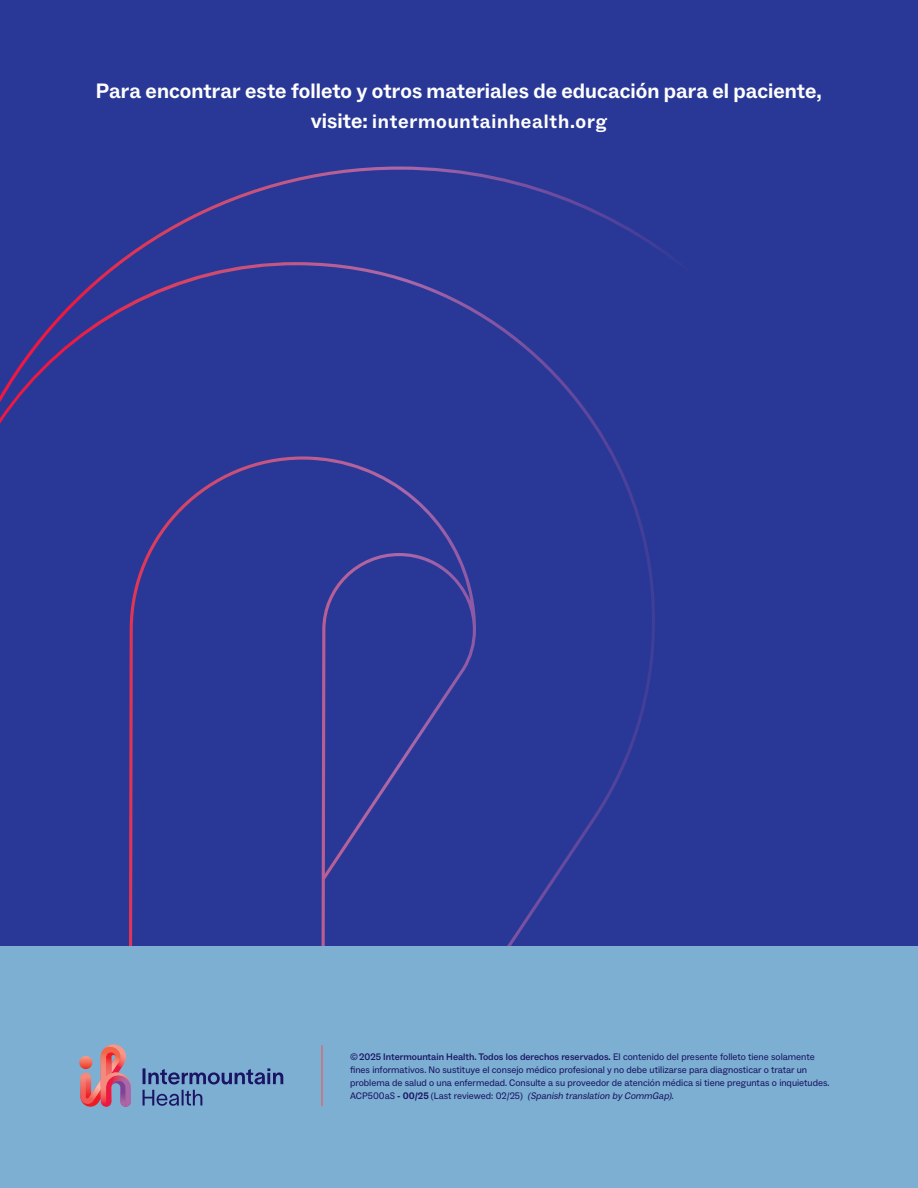
<style>
.page{position:relative;width:918px;height:1188px;background:#fff}
.page>*{position:absolute;margin:0;border:0;box-sizing:border-box;transform-origin:0 0}
.t1{font:700 21px "ABC Social";color:#fff}
.t2{font:700 19.5px "ABC Social";letter-spacing:.04em;color:#fff}
.t3{font:9.45px/12.8px "ABC Social";color:#1b1464}
.s1{font-size:21px}
.s2{font-weight:500}
.s3{font-weight:700}
.s4{font-style:italic}
</style>
<div class="page">
<div style="left:0;top:0;width:918px;height:946px;background:#293896"></div>
<div style="left:0;top:167px;width:862px;height:779px;background:#293896"></div>
<div style="left:0;top:946px;width:918px;height:242px;background:#7cafd1"></div>
<svg style="left:143px;top:1068px;width:140px;height:38px"></svg>
<svg style="left:79px;top:1044px;width:52px;height:63px"></svg>
<hr style="left:321px;top:1045px;width:2px;height:61px;background:#f15856">
<p class="t1" style="left:96px;top:78px;width:728px">Para encontrar este folleto y otros materiales de educación para el paciente,</p>
<p class="t2" style="left:311px;top:109px;width:298px"><span class="s1">visite:</span> intermountainhealth.org</p>
<p class="t3" style="left:350px;top:1051px;width:481px"><span class="s2">© 2025 Intermountain Health. Todos los derechos reservados.</span> El contenido del presente folleto tiene solamente fines informativos. No sustituye el consejo médico profesional y no debe utilizarse para diagnosticar o tratar un problema de salud o una enfermedad. Consulte a su proveedor de atención médica si tiene preguntas o inquietudes.<br>ACP500aS <span class="s3">- 00/25</span> (Last reviewed: 02/25) <span class="s4">(Spanish translation by CommGap).</span></p>
</div>
